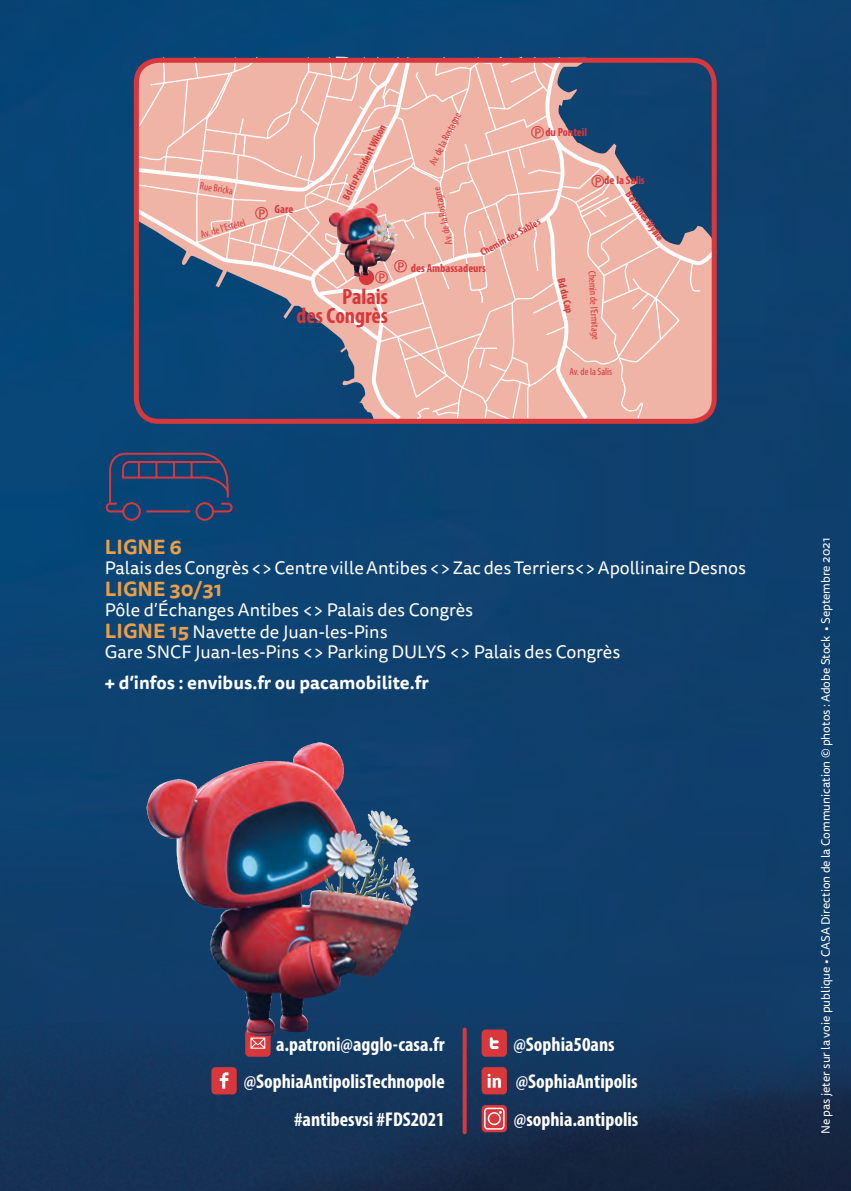
<style>
.page{position:relative;width:851px;height:1191px;background:#fff}
.page>*{position:absolute;margin:0;border:0;box-sizing:border-box;transform-origin:0 0}
.t1{font:700 condensed 22.2px/19.6px "Myriad Pro";color:#d8383c;text-align:right}
.t2{font:700 condensed 20px/37.6px "Myriad Pro";color:#fff;text-align:right}
.t3{font:700 20px "Tisa Sans Pro";color:#ed9d46}
.t4{font:18px/22px "Tisa Sans Pro";color:#fff}
.t5{font:700 18px "Tisa Sans Pro";color:#fff}
.t6{font:12px "Tisa Sans Pro";color:#fff}
.t7{font:700 condensed 11.8px "Myriad Pro";color:#d8383c}
.t8{font:condensed 10.4px "Myriad Pro";color:#d8383c}
.t9{font:700 condensed 10.4px "Myriad Pro";color:#d8383c}
.s1{font-weight:700;font-size:20px;color:#ed9d46}
</style>
<div class="page">
<img style="left:0;top:0;width:850px;height:1191px">
<svg style="left:245px;top:1029px;width:25px;height:27px"></svg>
<svg style="left:250px;top:1037px;width:15px;height:11px"></svg>
<svg style="left:211px;top:1067px;width:26px;height:27px"></svg>
<svg style="left:481px;top:1029px;width:26px;height:27px"></svg>
<div style="left:481px;top:1067px;width:26px;height:27px;background:#d8383c;border-radius:4px"></div>
<svg style="left:487px;top:1073px;width:14px;height:14px"></svg>
<svg style="left:481px;top:1105px;width:26px;height:27px"></svg>
<div style="left:484px;top:1107px;width:20px;height:22px;border:2px solid #fff;border-radius:3px"></div>
<div style="left:487px;top:1112px;width:13px;height:13px;border:2px solid #fff;border-radius:50%"></div>
<svg style="left:462px;top:1029px;width:4px;height:103px"></svg>
<svg style="left:105px;top:452px;width:128px;height:70px;background:#25436d"></svg>
<img style="left:146px;top:742px;width:171px;height:77px">
<svg style="left:131px;top:54px;width:588px;height:368px;background:#b6979a"></svg>
<p class="t8" style="left:426px;top:162px;width:60px;rotate:-63deg">Av. de la Rostagne</p>
<p class="t9" style="left:339px;top:196px;width:85px;rotate:-63deg">Bd du Président Wilson</p>
<p class="t8" style="left:201px;top:180px;width:35px;rotate:8deg">Rue Bricka</p>
<p class="t8" style="left:442px;top:246px;width:60px;rotate:-102deg">Av. de la Rostagne</p>
<p class="t7" style="left:274px;top:202px;width:20px">Gare</p>
<p class="t8" style="left:199px;top:229px;width:47px;rotate:-17deg">Av. de l’Estérel</p>
<p class="t7" style="left:545px;top:125px;width:43px">du Ponteil</p>
<p class="t9" style="left:478px;top:247px;width:68px;rotate:-29deg">Chemin des Sables</p>
<p class="t7" style="left:604px;top:172px;width:42px">de la Salis</p>
<p class="t9" style="left:633px;top:189px;width:59px;rotate:55deg">Bd James Wyllie</p>
<p class="t1" style="left:296px;top:286px;width:93px">Palais<br>des Congrès</p>
<p class="t7" style="left:411px;top:260px;width:76px">des Ambassadeurs</p>
<p class="t9" style="left:567px;top:277px;width:37px;rotate:76deg">Bd du Cap</p>
<p class="t8" style="left:598px;top:270px;width:70px;rotate:87deg">Chemin de l’Ermitage</p>
<p class="t8" style="left:569px;top:365px;width:44px">Av. de la Salis</p>
<p class="t3" style="left:105px;top:532px;width:78px">LIGNE 6</p>
<p class="t4" style="left:105px;top:557px;width:642px">Palais des Congrès &lt;&gt; Centre ville Antibes &lt;&gt; Zac des Terriers&lt;&gt; Apollinaire Desnos</p>
<p class="t3" style="left:105px;top:574px;width:119px">LIGNE 30/31</p>
<p class="t4" style="left:105px;top:599px;width:370px">Pôle d’Échanges Antibes &lt;&gt; Palais des Congrès<br><span class="s1">LIGNE 15</span> Navette de Juan-les-Pins</p>
<p class="t4" style="left:105px;top:641px;width:517px">Gare SNCF Juan-les-Pins &lt;&gt; Parking DULYS &lt;&gt; Palais des Congrès</p>
<p class="t5" style="left:105px;top:670px;width:325px">+ d’infos : envibus.fr ou pacamobilite.fr</p>
<p class="t2" style="left:244px;top:1024px;width:202px">a.patroni@agglo-casa.fr @SophiaAntipolisTechnopole</p>
<p class="t2" style="left:513px;top:1024px;width:126px;text-align:left">@Sophia50ans @SophiaAntipolis</p>
<p class="t2" style="left:294px;top:1100px;width:152px">#antibesvsi #FDS2021</p>
<p class="t2" style="left:514px;top:1100px;width:126px">@sophia.antipolis</p>
<p class="t6" style="left:817px;top:1134px;width:598px;rotate:-90deg">Ne pas jeter sur la voie publique • CASA Direction de la Communication © photos : Adobe Stock • Septembre 2021</p>
</div>
